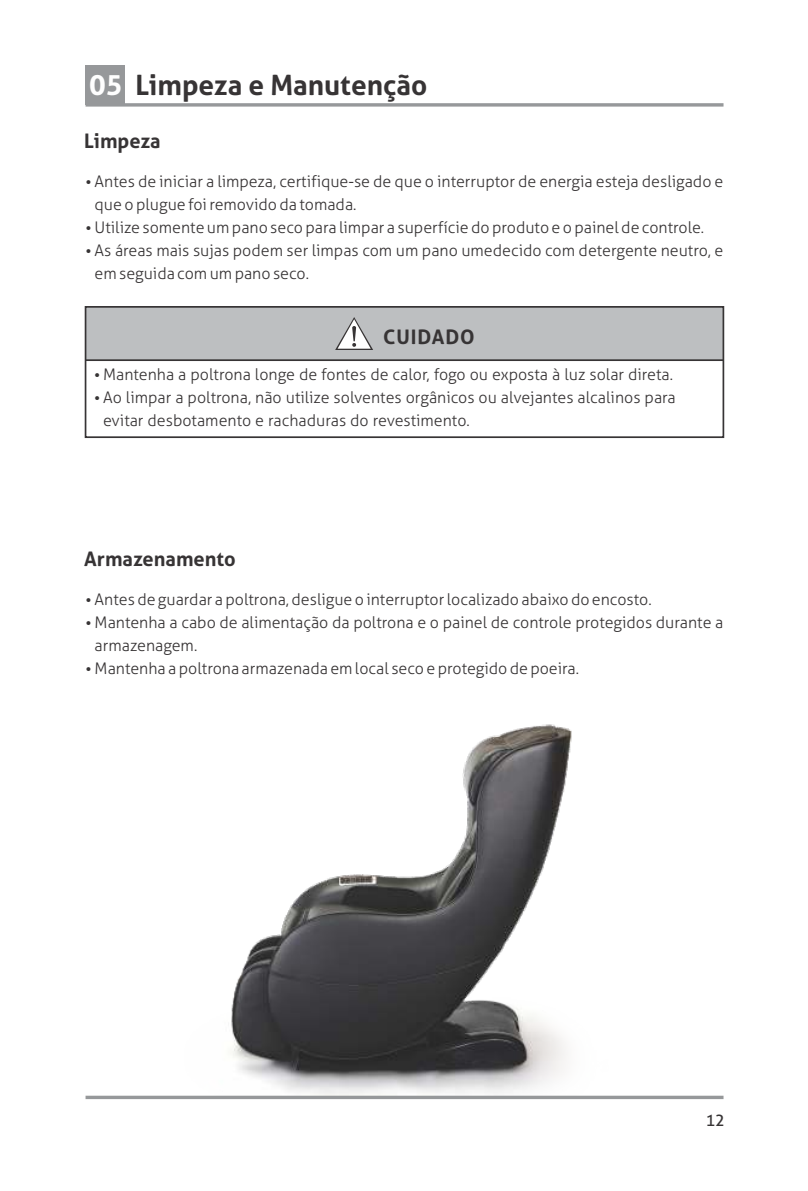
<style>
.page{position:relative;width:808px;height:1191px;background:#fff}
.page>*{position:absolute;margin:0;border:0;box-sizing:border-box;transform-origin:0 0}
.t1{font:700 28px "Aller";color:#373435}
.t2{font:700 20px "Aller";color:#373435}
.t3{font:700 20px "Aller";letter-spacing:.045em;color:#373435}
.t4{font:300 16px/22.8px "Aller";color:#373435}
.t5{font:16px "Aller";color:#373435}
.s1{color:#fefefe}
</style>
<div class="page">
<img style="left:231px;top:724px;width:341px;height:371px">
<svg style="left:86px;top:1095px;width:637px;height:4px;background:#a8a9ab"></svg>
<svg style="left:86px;top:103px;width:637px;height:4px;background:#a5a7a8"></svg>
<div style="left:86px;top:65px;width:39px;height:40px;background:#96989a"></div>
<div style="left:86px;top:307px;width:637px;height:53px;background:#bdbfc1"></div>
<div style="left:85px;top:306px;width:639px;height:132px;border:2px solid #373435"></div>
<hr style="left:86px;top:359px;width:637px;height:2px;background:#373435">
<svg style="left:335px;top:317px;width:38px;height:33px"></svg>
<h1 class="t1" style="left:89px;top:74px;width:340px"><span class="s1">05</span> Limpeza e Manutenção</h1>
<p class="t2" style="left:84px;top:133px;width:78px">Limpeza</p>
<p class="t4" style="left:95px;top:172px;width:630px">Antes de iniciar a limpeza, certifique-se de que o interruptor de energia esteja desligado e que o plugue foi removido da tomada.<br>Utilize somente um pano seco para limpar a superfície do produto e o painel de controle.<br>As áreas mais sujas podem ser limpas com um pano umedecido com detergente neutro, e em seguida com um pano seco.</p>
<p class="t3" style="left:383px;top:329px;width:93px">CUIDADO</p>
<p class="t4" style="left:103px;top:365px;width:574px">Mantenha a poltrona longe de fontes de calor, fogo ou exposta à luz solar direta.<br>Ao limpar a poltrona, não utilize solventes orgânicos ou alvejantes alcalinos para evitar desbotamento e rachaduras do revestimento.</p>
<p class="t2" style="left:84px;top:551px;width:153px">Armazenamento</p>
<p class="t4" style="left:95px;top:590px;width:630px">Antes de guardar a poltrona, desligue o interruptor localizado abaixo do encosto.<br>Mantenha a cabo de alimentação da poltrona e o painel de controle protegidos durante a armazenagem.<br>Mantenha a poltrona armazenada em local seco e protegido de poeira.</p>
<p class="t5" style="left:706px;top:1114px;width:21px">12</p>
</div>
